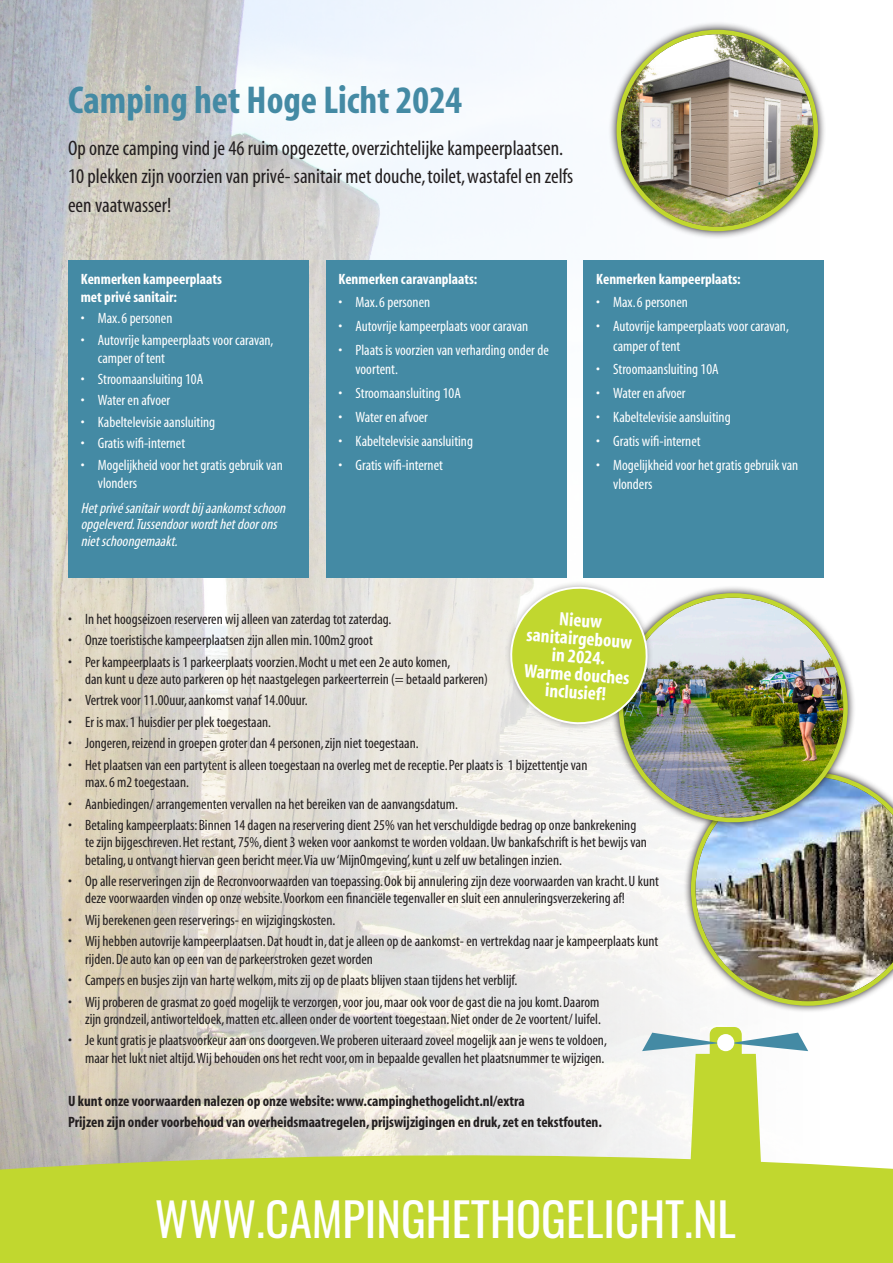
<style>
.page{position:relative;width:893px;height:1263px;background:#fff}
.page>*{position:absolute;margin:0;border:0;box-sizing:border-box;transform-origin:0 0}
.t1{font:46.5px "Oswald";color:#fff}
.t2{font:700 condensed 39px "Myriad";color:#448aa4}
.t3{font:condensed 21px/28.5px "Myriad";color:#231f20}
.t4{font:700 condensed 19.2px/18px "Myriad";color:#fff;text-align:center}
.t5{font:condensed 15px/17.2px "Myriad";color:#231f20}
.t6{font:condensed 15px/19.5px "Myriad";color:#fff}
.t7{font:700 condensed 15px "Myriad";color:#231f20}
.t8{font:italic condensed 15px/16.5px "Myriad";color:#fff}
.t9{font:700 condensed 15px/18px "Myriad";color:#fff}
</style>
<div class="page">
<img style="left:0;top:0;width:824px;height:1071px">
<svg style="left:0;top:1071px;width:893px;height:192px;fill:#c1d72f"></svg>
<svg style="left:683px;top:830px;width:159px;height:183px;fill:#f7f7f6"></svg>
<img style="left:691px;top:776px;width:202px;height:230px">
<div style="left:68px;top:260px;width:241px;height:317px;background:#448aa4"></div>
<div style="left:326px;top:260px;width:240px;height:317px;background:#448aa4"></div>
<div style="left:583px;top:260px;width:241px;height:317px;background:#448aa4"></div>
<svg style="left:610px;top:585px;width:246px;height:245px"></svg>
<img style="left:623px;top:598px;width:220px;height:220px;border-radius:110px">
<svg style="left:608px;top:22px;width:217px;height:217px"></svg>
<img style="left:621px;top:34px;width:192px;height:193px;border-radius:96px">
<div style="left:617px;top:30px;width:201px;height:201px;border:4px solid #c1d72f;border-radius:50%"></div>
<div style="left:504px;top:581px;width:149px;height:149px;background:#231f20;opacity:.32"></div>
<svg style="left:507px;top:583px;width:144px;height:143px"></svg>
<svg style="left:642px;top:1027px;width:166px;height:157px"></svg>
<div style="left:717px;top:1034px;width:17px;height:17px;background:#fff;border-radius:50%"></div>
<p class="t2" style="left:68px;top:81px;width:396px">Camping het Hoge Licht 2024</p>
<p class="t3" style="left:68px;top:134px;width:507px">Op onze camping vind je 46 ruim opgezette, overzichtelijke kampeerplaatsen.<br>10 plekken zijn voorzien van privé- sanitair met douche, toilet, wastafel en zelfs een vaatwasser!</p>
<p class="t9" style="left:81px;top:270px;width:143px">Kenmerken kampeerplaats met privé sanitair:</p>
<p class="t6" style="left:81px;top:309px;width:93px">• Max. 6 personen</p>
<p class="t6" style="left:98px;top:331px;width:177px;line-height:18px;text-indent:-17px">• Autovrije kampeerplaats voor caravan, camper of tent</p>
<p class="t6" style="left:81px;top:370px;width:124px">• Stroomaansluiting 10A</p>
<p class="t6" style="left:81px;top:391px;width:91px">• Water en afvoer</p>
<p class="t6" style="left:81px;top:413px;width:136px">• Kabeltelevisie aansluiting</p>
<p class="t6" style="left:81px;top:434px;width:106px">• Gratis wifi-internet</p>
<p class="t6" style="left:98px;top:456px;width:187px;line-height:18px;text-indent:-17px">• Mogelijkheid voor het gratis gebruik van vlonders</p>
<p class="t8" style="left:81px;top:500px;width:209px">Hetprivésanitairwordtbij aankomstschoon opgeleverd.Tussendoorwordthetdoorons nietschoongemaakt.</p>
<p class="t9" style="left:338px;top:270px;width:140px">Kenmerken caravanplaats:</p>
<p class="t6" style="left:338px;top:293px;width:93px">• Max. 6 personen</p>
<p class="t6" style="left:338px;top:317px;width:191px">• Autovrije kampeerplaats voor caravan</p>
<p class="t6" style="left:355px;top:341px;width:195px;text-indent:-17px">• Plaats is voorzien van verharding onder de voortent.</p>
<p class="t6" style="left:338px;top:384px;width:124px">• Stroomaansluiting 10A</p>
<p class="t6" style="left:338px;top:408px;width:91px">• Water en afvoer</p>
<p class="t6" style="left:338px;top:432px;width:136px">• Kabeltelevisie aansluiting</p>
<p class="t6" style="left:338px;top:455px;width:106px">• Gratis wifi-internet</p>
<p class="t9" style="left:596px;top:270px;width:146px">Kenmerken kampeerplaats:</p>
<p class="t6" style="left:596px;top:293px;width:93px">• Max. 6 personen</p>
<p class="t6" style="left:613px;top:317px;width:177px;text-indent:-17px">• Autovrije kampeerplaats voor caravan, camper of tent</p>
<p class="t6" style="left:596px;top:360px;width:124px">• Stroomaansluiting 10A</p>
<p class="t6" style="left:596px;top:384px;width:91px">• Water en afvoer</p>
<p class="t6" style="left:596px;top:408px;width:136px">• Kabeltelevisie aansluiting</p>
<p class="t6" style="left:596px;top:432px;width:106px">• Gratis wifi-internet</p>
<p class="t6" style="left:613px;top:455px;width:187px;text-indent:-17px">• Mogelijkheid voor het gratis gebruik van vlonders</p>
<p class="t4" style="left:529px;top:608px;width:107px;rotate:4deg">Nieuw sanitairgebouw in 2024.<br>Warme douches inclusief!</p>
<p class="t5" style="left:68px;top:611px;width:325px">• In het hoogseizoen reserveren wij alleen van zaterdag tot zaterdag.</p>
<p class="t5" style="left:68px;top:632px;width:306px">• Onze toeristische kampeerplaatsen zijn allen min. 100m2 groot</p>
<p class="t5" style="left:85px;top:654px;width:405px;text-indent:-17px">• Per kampeerplaats is 1 parkeerplaats voorzien. Mocht u met een 2e auto komen,<br>dan kunt u deze auto parkeren op het naastgelegen parkeerterrein (= betaald parkeren)</p>
<p class="t5" style="left:68px;top:692px;width:241px">• Vertrek voor 11.00uur, aankomst vanaf 14.00uur.</p>
<p class="t5" style="left:68px;top:714px;width:205px">• Er is max. 1 huisdier per plek toegestaan.</p>
<p class="t5" style="left:68px;top:735px;width:352px">• Jongeren, reizend in groepen groter dan 4 personen, zijn niet toegestaan.</p>
<p class="t5" style="left:85px;top:757px;width:504px;text-indent:-17px">• Het plaatsen van een partytent is alleen toegestaan na overleg met de receptie. Per plaats is 1 bijzettentje van max. 6 m2 toegestaan.</p>
<p class="t5" style="left:68px;top:796px;width:392px">• Aanbiedingen/ arrangementen vervallen na het bereiken van de aanvangsdatum.</p>
<p class="t5" style="left:85px;top:817px;width:563px;text-indent:-17px">• Betaling kampeerplaats: Binnen 14 dagen na reservering dient 25% van het verschuldigde bedrag op onze bankrekening te zijn bijgeschreven. Het restant, 75%, dient 3 weken voor aankomst te worden voldaan. Uw bankafschrift is het bewijs van betaling, u ontvangt hiervan geen bericht meer.Via uw ‘MijnOmgeving’, kunt u zelf uw betalingen inzien.</p>
<p class="t5" style="left:85px;top:873px;width:575px;text-indent:-17px">• Op alle reserveringen zijn de Recronvoorwaarden van toepassing. Ook bij annulering zijn deze voorwaarden van kracht. U kunt deze voorwaarden vinden op onze website.Voorkom een financiële tegenvaller en sluit een annuleringsverzekering af!</p>
<p class="t5" style="left:68px;top:912px;width:269px">• Wij berekenen geen reserverings- en wijzigingskosten.</p>
<p class="t5" style="left:85px;top:933px;width:575px;text-indent:-17px">• Wij hebben autovrije kampeerplaatsen. Dat houdt in, dat je alleen op de aankomst- en vertrekdag naar je kampeerplaats kunt rijden. De auto kan op een van de parkeerstroken gezet worden</p>
<p class="t5" style="left:68px;top:972px;width:451px">• Campers en busjes zijn van harte welkom, mits zij op de plaats blijven staan tijdens het verblijf.</p>
<p class="t5" style="left:68px;top:994px;width:534px;text-align:right">• Wij proberen de grasmat zo goed mogelijk te verzorgen, voor jou, maar ook voor de gast die na jou komt. Daarom zijn grondzeil, antiworteldoek, matten etc. alleen onder de voortent toegestaan. Niet onder de 2e voortent/ luifel.</p>
<p class="t5" style="left:68px;top:1032px;width:540px;text-align:right">• Je kunt gratis je plaatsvoorkeur aan ons doorgeven.We proberen uiteraard zoveel mogelijk aan je wens te voldoen, maar het lukt niet altijd.Wij behouden ons het recht voor, om in bepaalde gevallen het plaatsnummer te wijzigen.</p>
<p class="t7" style="left:68px;top:1093px;width:458px">U kunt onze voorwaarden nalezen op onze website: www.campinghethogelicht.nl/extra</p>
<p class="t7" style="left:68px;top:1115px;width:535px">Prijzen zijn onder voorbehoud van overheidsmaatregelen, prijswijzigingen en druk, zet en tekstfouten.</p>
<p class="t1" style="left:155px;top:1178px;width:583px">WWW.CAMPINGHETHOGELICHT.NL</p>
</div>
